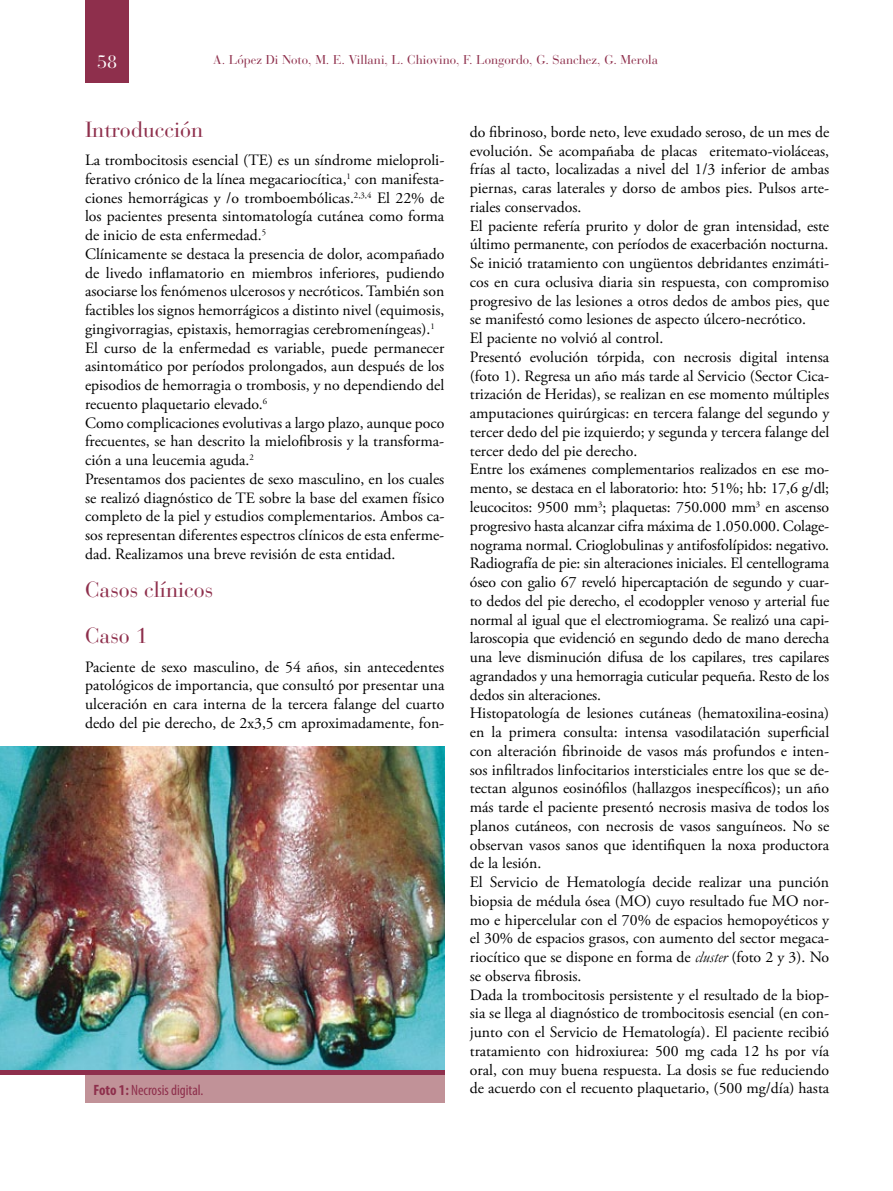
<style>
.page{position:relative;width:893px;height:1191px;background:#fff}
.page>*{position:absolute;margin:0;border:0;box-sizing:border-box;transform-origin:0 0}
.t1{font:21.75px/46.8px "Bauer Bodoni";color:#8e2f4c}
.t2{font:18px "Bauer Bodoni";color:#fff}
.t3{font:15.75px/18.8px "Adobe Garamond Pro";color:#000}
.t4{font:condensed 15px "Myriad Pro";color:#8e2f4c}
.t5{font:12.75px "Bauer Bodoni";color:#8e2f4c}
.s1{font-family:"Garamond";font-style:italic}
.s2{font-weight:700}
</style>
<div class="page">
<div style="left:85px;top:0;width:44px;height:82px;background:#8e2f4c"></div>
<img style="left:0;top:746px;width:444px;height:324px">
<div style="left:85px;top:1074px;width:359px;height:29px;background:#c19298"></div>
<hr style="left:0;top:1070px;width:444px;height:4px;background:#8e2f4c">
<p class="t2" style="left:97px;top:51px;width:22px">58</p>
<p class="t5" style="left:213px;top:52px;width:446px">A. López Di Noto, M. E. Villani, L. Chiovino, F. Longordo, G. Sanchez, G. Merola</p>
<h1 class="t1" style="left:85px;top:106px;width:120px">Introducción</h1>
<p class="t3" style="left:85px;top:151px;width:361px">La trombocitosis esencial (TE) es un síndrome mieloproli&shy;ferativo crónico de la línea megacariocítica,<sup>1</sup> con manifesta&shy;ciones hemorrágicas y /o tromboembólicas.<sup>2,3,4</sup> El 22% de los pacientes presenta sintomatología cutánea como forma de inicio de esta enfermedad.<sup>5<br></sup>Clínicamente se destaca la presencia de dolor, acompañado de livedo inflamatorio en miembros inferiores, pudiendo asociarse los fenómenos ulcerosos y necróticos. También son factibles los signos hemorrágicos a distinto nivel (equimosis, gingivorragias, epistaxis, hemorragias cerebromeníngeas).<sup>1<br></sup>El curso de la enfermedad es variable, puede permanecer asintomático por períodos prolongados, aun después de los episodios de hemorragia o trombosis, y no dependiendo del recuento plaquetario elevado.<sup>6<br></sup>Como complicaciones evolutivas a largo plazo, aunque poco frecuentes, se han descrito la mielofibrosis y la transforma&shy;ción a una leucemia aguda.<sup>2<br></sup>Presentamos dos pacientes de sexo masculino, en los cuales se realizó diagnóstico de TE sobre la base del examen físico completo de la piel y estudios complementarios. Ambos ca&shy;sos representan diferentes espectros clínicos de esta enferme&shy;dad. Realizamos una breve revisión de esta entidad.</p>
<h1 class="t1" style="left:85px;top:566px;width:130px">Casos clínicos<br>Caso 1</h1>
<p class="t3" style="left:85px;top:658px;width:361px;text-align:justify">Paciente de sexo masculino, de 54 años, sin antecedentes patológicos de importancia, que consultó por presentar una ulceración en cara interna de la tercera falange del cuarto dedo del pie derecho, de 2x3,5 cm aproximadamente, fon-</p>
<p class="t3" style="left:470px;top:123px;width:361px">do fibrinoso, borde neto, leve exudado seroso, de un mes de evolución. Se acompañaba de placas eritemato-violáceas, frías al tacto, localizadas a nivel del 1/3 inferior de ambas piernas, caras laterales y dorso de ambos pies. Pulsos arte&shy;riales conservados.<br>El paciente refería prurito y dolor de gran intensidad, este último permanente, con períodos de exacerbación nocturna.<br>Se inició tratamiento con ungüentos debridantes enzimáti&shy;cos en cura oclusiva diaria sin respuesta, con compromiso progresivo de las lesiones a otros dedos de ambos pies, que se manifestó como lesiones de aspecto úlcero-necrótico.<br>El paciente no volvió al control.<br>Presentó evolución tórpida, con necrosis digital intensa (foto 1). Regresa un año más tarde al Servicio (Sector Cica&shy;trización de Heridas), se realizan en ese momento múltiples amputaciones quirúrgicas: en tercera falange del segundo y tercer dedo del pie izquierdo; y segunda y tercera falange del tercer dedo del pie derecho.<br>Entre los exámenes complementarios realizados en ese mo&shy;mento, se destaca en el laboratorio: hto: 51%; hb: 17,6 g/dl; leucocitos: 9500 mm<sup>3</sup>; plaquetas: 750.000 mm<sup>3</sup> en ascenso progresivo hasta alcanzar cifra máxima de 1.050.000. Colage&shy;nograma normal. Crioglobulinas y antifosfolípidos: negativo.<br>Radiografía de pie: sin alteraciones iniciales. El centellograma óseo con galio 67 reveló hipercaptación de segundo y cuar&shy;to dedos del pie derecho, el ecodoppler venoso y arterial fue normal al igual que el electromiograma. Se realizó una capi&shy;laroscopia que evidenció en segundo dedo de mano derecha una leve disminución difusa de los capilares, tres capilares agrandados y una hemorragia cuticular pequeña. Resto de los dedos sin alteraciones.<br>Histopatología de lesiones cutáneas (hematoxilina-eosina) en la primera consulta: intensa vasodilatación superficial con alteración fibrinoide de vasos más profundos e inten&shy;sos infiltrados linfocitarios intersticiales entre los que se de&shy;tectan algunos eosinófilos (hallazgos inespecíficos); un año más tarde el paciente presentó necrosis masiva de todos los planos cutáneos, con necrosis de vasos sanguíneos. No se observan vasos sanos que identifiquen la noxa productora de la lesión.<br>El Servicio de Hematología decide realizar una punción biopsia de médula ósea (MO) cuyo resultado fue MO nor&shy;mo e hipercelular con el 70% de espacios hemopoyéticos y el 30% de espacios grasos, con aumento del sector megaca&shy;riocítico que se dispone en forma de <span class="s1">cluster</span> (foto 2 y 3). No se observa fibrosis.<br>Dada la trombocitosis persistente y el resultado de la biop&shy;sia se llega al diagnóstico de trombocitosis esencial (en con&shy;junto con el Servicio de Hematología). El paciente recibió tratamiento con hidroxiurea: 500 mg cada 12 hs por vía oral, con muy buena respuesta. La dosis se fue reduciendo</p>
<p class="t4" style="left:94px;top:1080px;width:111px"><span class="s2">Foto 1:</span> Necrosis digital.</p>
<p class="t3" style="left:470px;top:1079px;width:361px">de acuerdo con el recuento plaquetario, (500 mg/día) hasta</p>
</div>
